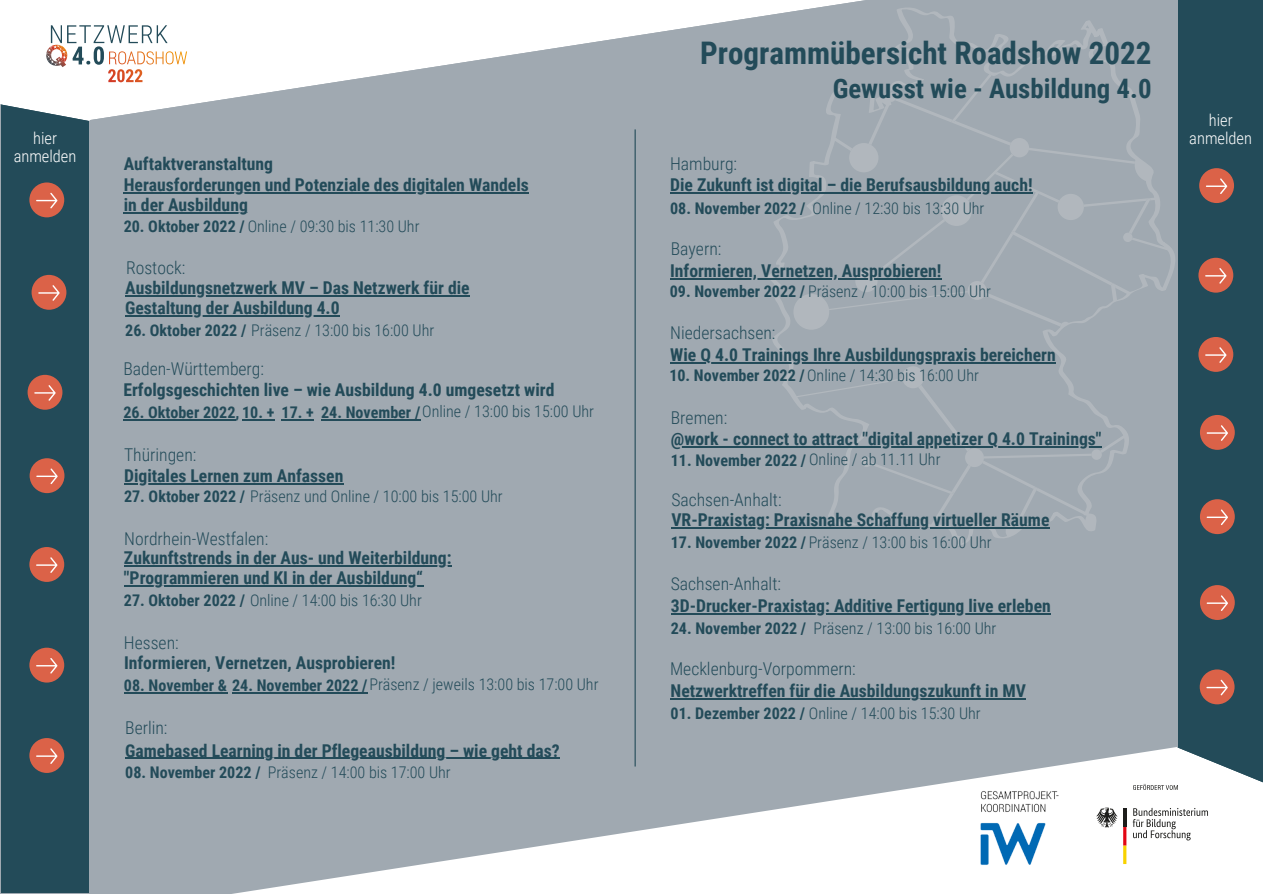
<style>
.page{position:relative;width:1263px;height:894px;background:#fff}
.page>*{position:absolute;margin:0;border:0;box-sizing:border-box;transform-origin:0 0}
.t1{font:700 31.05px "Roboto Condensed";color:#234b59}
.t2{font:700 26.85px "Roboto Condensed";color:#234b59}
.t3{font:700 17.7px/20px "Roboto Condensed";color:#234b59}
.t4{font:300 17.7px "Roboto Condensed";color:#234b59}
.t5{font:300 16.5px/18px "Roboto Condensed";color:#fff;text-align:center}
.t6{font:300 16.05px "Roboto Condensed";color:#234b59}
.t7{font:700 16.05px "Roboto Condensed";color:#234b59}
.s1{font-weight:700}
.s2{font-weight:300}
</style>
<div class="page">
<div style="left:0;top:0;width:1263px;height:893px;background:#a0a9b1"></div>
<svg style="left:187px;top:0;width:678px;height:105px;fill:#fff"></svg>
<div style="left:1px;top:47px;width:88px;height:845px;background:#234b59"></div>
<svg style="left:70px;top:746px;width:1026px;height:147px"></svg>
<svg style="left:767px;top:7px;width:408px;height:539px"></svg>
<svg style="left:793px;top:72px;width:378px;height:257px"></svg>
<svg style="left:794px;top:366px;width:332px;height:171px"></svg>
<div style="left:28px;top:7px;width:177px;height:93px;background:#fff"></div>
<svg style="left:0;top:0;width:187px;height:121px"></svg>
<img style="left:974px;top:782px;width:91px;height:91px">
<div style="left:1178px;top:0;width:85px;height:810px;background:#234b59"></div>
<div style="left:1087px;top:777px;width:129px;height:90px;background:#fff"></div>
<svg style="left:1096px;top:747px;width:167px;height:146px"></svg>
<div style="left:1198px;top:258px;width:35px;height:34px;background:#db6248;border-radius:50%"></div>
<svg style="left:1205px;top:268px;width:21px;height:15px"></svg>
<hr style="left:670px;top:278px;width:271px;height:1px;background:#234b59">
<hr style="left:635px;top:129px;width:1px;height:637px;background:#234b59">
<div style="left:29px;top:647px;width:35px;height:35px;background:#db6248;border-radius:50%"></div>
<svg style="left:36px;top:658px;width:21px;height:15px"></svg>
<hr style="left:124px;top:692px;width:103px;height:1px;background:#234b59">
<div style="left:29px;top:547px;width:35px;height:34px;background:#db6248;border-radius:50%"></div>
<svg style="left:36px;top:557px;width:21px;height:16px"></svg>
<hr style="left:124px;top:565px;width:328px;height:1px;background:#234b59">
<hr style="left:124px;top:585px;width:299px;height:1px;background:#234b59">
<div style="left:30px;top:458px;width:34px;height:35px;background:#db6248;border-radius:50%"></div>
<svg style="left:36px;top:468px;width:22px;height:16px"></svg>
<hr style="left:124px;top:483px;width:219px;height:1px;background:#234b59">
<div style="left:32px;top:275px;width:34px;height:35px;background:#db6248;border-radius:50%"></div>
<svg style="left:38px;top:285px;width:22px;height:16px"></svg>
<hr style="left:125px;top:295px;width:345px;height:1px;background:#234b59">
<hr style="left:125px;top:315px;width:215px;height:1px;background:#234b59">
<div style="left:29px;top:182px;width:35px;height:35px;background:#db6248;border-radius:50%"></div>
<svg style="left:36px;top:193px;width:21px;height:15px"></svg>
<hr style="left:124px;top:192px;width:405px;height:2px;background:#234b59">
<hr style="left:124px;top:212px;width:124px;height:2px;background:#234b59">
<div style="left:1198px;top:337px;width:35px;height:35px;background:#db6248;border-radius:50%"></div>
<svg style="left:1205px;top:347px;width:21px;height:16px"></svg>
<hr style="left:670px;top:362px;width:386px;height:1px;background:#234b59">
<div style="left:1200px;top:585px;width:35px;height:34px;background:#db6248;border-radius:50%"></div>
<svg style="left:1207px;top:595px;width:21px;height:16px"></svg>
<hr style="left:671px;top:613px;width:380px;height:1px;background:#234b59">
<div style="left:1199px;top:168px;width:35px;height:35px;background:#db6248;border-radius:50%"></div>
<svg style="left:1206px;top:178px;width:21px;height:16px"></svg>
<hr style="left:670px;top:192px;width:363px;height:2px;background:#234b59">
<div style="left:28px;top:375px;width:34px;height:34px;background:#db6248;border-radius:50%"></div>
<svg style="left:34px;top:385px;width:22px;height:15px"></svg>
<hr style="left:123px;top:419px;width:113px;height:1px;background:#234b59">
<hr style="left:242px;top:419px;width:32px;height:1px;background:#234b59">
<hr style="left:282px;top:419px;width:32px;height:1px;background:#234b59">
<hr style="left:321px;top:419px;width:99px;height:1px;background:#234b59">
<div style="left:1200px;top:669px;width:34px;height:35px;background:#db6248;border-radius:50%"></div>
<svg style="left:1206px;top:679px;width:22px;height:16px"></svg>
<hr style="left:671px;top:698px;width:355px;height:1px;background:#234b59">
<div style="left:1200px;top:415px;width:35px;height:34px;background:#db6248;border-radius:50%"></div>
<svg style="left:1207px;top:425px;width:21px;height:16px"></svg>
<hr style="left:671px;top:446px;width:431px;height:1px;background:#234b59">
<div style="left:29px;top:737px;width:35px;height:35px;background:#db6248;border-radius:50%"></div>
<svg style="left:36px;top:748px;width:21px;height:15px"></svg>
<hr style="left:125px;top:757px;width:435px;height:1px;background:#234b59">
<div style="left:1200px;top:499px;width:35px;height:35px;background:#db6248;border-radius:50%"></div>
<svg style="left:1207px;top:509px;width:21px;height:16px"></svg>
<hr style="left:671px;top:527px;width:378px;height:1px;background:#234b59">
<hr style="left:232px;top:692px;width:135px;height:1px;background:#234b59">
<p class="t5" style="left:14px;top:130px;width:64px">hier anmelden</p>
<p class="t3" style="left:124px;top:154px;width:151px">Auftaktveranstaltung</p>
<p class="t3" style="left:124px;top:175px;width:407px">Herausforderungen und Potenziale des digitalen Wandels in der Ausbildung</p>
<p class="t6" style="left:124px;top:217px;width:297px"><span class="s1">20. Oktober 2022 /</span> Online / 09:30 bis 11:30 Uhr</p>
<p class="t4" style="left:126px;top:257px;width:61px">Rostock:</p>
<p class="t3" style="left:125px;top:278px;width:346px">Ausbildungsnetzwerk MV – Das Netzwerk für die<br>Gestaltung der Ausbildung 4.0</p>
<p class="t6" style="left:125px;top:321px;width:311px"><span class="s1">26. Oktober 2022 /</span> Präsenz / 13:00 bis 16:00 Uhr</p>
<p class="t4" style="left:123px;top:358px;width:142px">Baden-Württemberg:</p>
<p class="t3" style="left:123px;top:379px;width:432px">Erfolgsgeschichten live – wie Ausbildung 4.0 umgesetzt wird</p>
<p class="t7" style="left:123px;top:403px;width:472px">26. Oktober 2022, 10. + 17. + 24. November /<span class="s2">Online / 13:00 bis 15:00 Uhr</span></p>
<p class="t4" style="left:124px;top:444px;width:74px">Thüringen:</p>
<p class="t6" style="left:124px;top:487px;width:380px"><span class="s1">27. Oktober 2022 /</span> Präsenz und Online / 10:00 bis 15:00 Uhr</p>
<p class="t3" style="left:124px;top:465px;width:221px">Digitales Lernen zum Anfassen</p>
<p class="t4" style="left:124px;top:528px;width:146px">Nordrhein-Westfalen:</p>
<p class="t3" style="left:124px;top:548px;width:329px">Zukunftstrends in der Aus- und Weiterbildung: "Programmieren und KI in der Ausbildung“</p>
<p class="t6" style="left:124px;top:590px;width:299px"><span class="s1">27. Oktober 2022 /</span> Online / 14:00 bis 16:30 Uhr</p>
<p class="t4" style="left:124px;top:632px;width:56px">Hessen:</p>
<p class="t6" style="left:124px;top:675px;width:476px"><span class="s1">08. November &amp; 24. November 2022 /</span>Präsenz / jeweils 13:00 bis 17:00 Uhr</p>
<p class="t3" style="left:124px;top:652px;width:273px">Informieren, Vernetzen, Ausprobieren!</p>
<p class="t4" style="left:125px;top:717px;width:44px">Berlin:</p>
<p class="t6" style="left:125px;top:763px;width:327px"><span class="s1">08. November 2022 /</span> Präsenz / 14:00 bis 17:00 Uhr</p>
<p class="t3" style="left:125px;top:740px;width:436px">Gamebased Learning in der Pflegeausbildung – wie geht das?</p>
<h1 class="t1" style="left:700px;top:35px;width:453px">Programmübersicht Roadshow 2022</h1>
<h2 class="t2" style="left:833px;top:73px;width:320px">Gewusst wie - Ausbildung 4.0</h2>
<p class="t4" style="left:670px;top:153px;width:69px">Hamburg:</p>
<p class="t6" style="left:670px;top:199px;width:316px"><span class="s1">08. November 2022 /</span> Online / 12:30 bis 13:30 Uhr</p>
<p class="t3" style="left:670px;top:175px;width:364px">Die Zukunft ist digital – die Berufsausbildung auch!</p>
<p class="t4" style="left:671px;top:239px;width:52px">Bayern:</p>
<p class="t6" style="left:670px;top:282px;width:323px"><span class="s1">09. November 2022 /</span> Präsenz / 10:00 bis 15:00 Uhr</p>
<p class="t3" style="left:670px;top:261px;width:273px">Informieren, Vernetzen, Ausprobieren!</p>
<p class="t4" style="left:670px;top:322px;width:107px">Niedersachsen:</p>
<p class="t6" style="left:669px;top:366px;width:311px"><span class="s1">10. November 2022 /</span>Online / 14:30 bis 16:00 Uhr</p>
<p class="t3" style="left:670px;top:345px;width:387px">Wie Q 4.0 Trainings Ihre Ausbildungspraxis bereichern</p>
<p class="t4" style="left:671px;top:407px;width:58px">Bremen:</p>
<p class="t6" style="left:671px;top:450px;width:271px"><span class="s1">11. November 2022 /</span> Online / ab 11.11 Uhr</p>
<p class="t3" style="left:671px;top:428px;width:432px">@work - connect to attract "digital appetizer Q 4.0 Trainings"</p>
<p class="t4" style="left:671px;top:489px;width:112px">Sachsen-Anhalt:</p>
<p class="t6" style="left:671px;top:533px;width:322px"><span class="s1">17. November 2022 /</span> Präsenz / 13:00 bis 16:00 Uhr</p>
<p class="t3" style="left:671px;top:510px;width:379px">VR-Praxistag: Praxisnahe Schaffung virtueller Räume</p>
<p class="t4" style="left:671px;top:573px;width:112px">Sachsen-Anhalt:</p>
<p class="t6" style="left:671px;top:618px;width:327px"><span class="s1">24. November 2022 /</span> Präsenz / 13:00 bis 16:00 Uhr</p>
<p class="t3" style="left:671px;top:596px;width:381px">3D-Drucker-Praxistag: Additive Fertigung live erleben</p>
<p class="t4" style="left:670px;top:658px;width:187px">Mecklenburg-Vorpommern:</p>
<p class="t6" style="left:671px;top:703px;width:312px"><span class="s1">01. Dezember 2022 /</span> Online / 14:00 bis 15:30 Uhr</p>
<p class="t3" style="left:671px;top:681px;width:357px">Netzwerktreffen für die Ausbildungszukunft in MV</p>
<p class="t5" style="left:1189px;top:111px;width:64px">hier anmelden</p>
</div>
